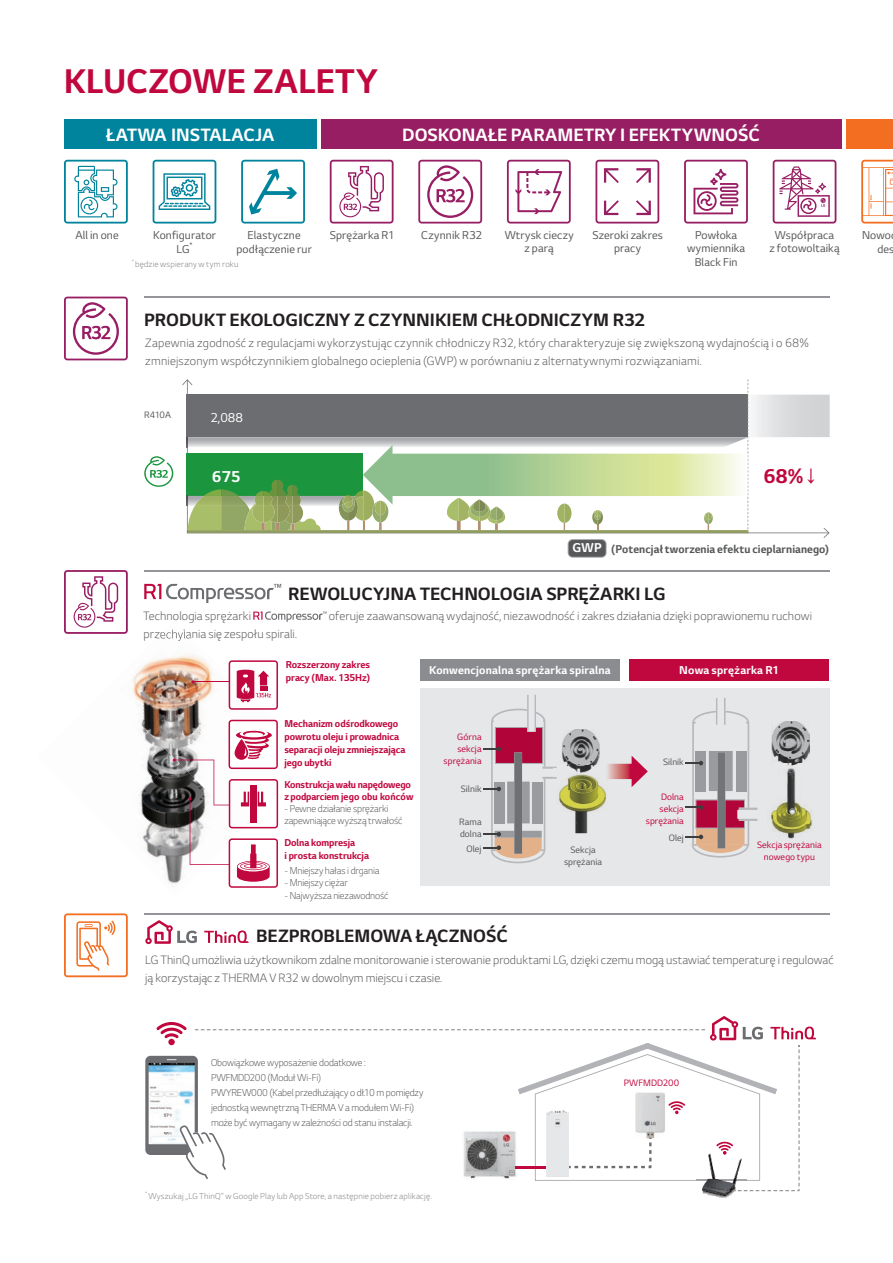
<style>
.page{position:relative;width:893px;height:1263px;background:#fff}
.page>*{position:absolute;margin:0;border:0;box-sizing:border-box;transform-origin:0 0}
.t1{font:700 36px "LG Smart";letter-spacing:.005em;color:#c0073e}
.t2{font:700 21px "LG Smart";color:#c0073e}
.t3{font:700 18.75px "LG Smart";color:#231f20}
.t4{font:700 18.75px "LG Smart";color:#fff}
.t5{font:700 18.75px "LG Smart";letter-spacing:.03em;color:#fff}
.t6{font:700 16.5px "LG Smart";color:#fff}
.t7{font:13.5px "LG Smart";color:#fff}
.t8{font:700 13.5px "LG Smart";color:#fff}
.t9{font:300 12.75px/18px "LG Smart";letter-spacing:.015em;color:#57585a}
.t10{font:12px/13.5px "LG Smart";letter-spacing:.015em;color:#57585a;text-align:center}
.t11{font:700 12px "LG Smart";letter-spacing:.02em;color:#fff}
.t12{font:700 12px "LG Smart";letter-spacing:.005em;color:#57585a}
.t13{font:300 10.5px/15px "LG Smart";letter-spacing:-.015em;color:#57585a}
.t14{font:700 10.5px/12.8px "LG Smart";letter-spacing:-.005em;color:#c0073e}
.t15{font:9.75px/12px "LG Smart";letter-spacing:.01em;color:#c0073e;text-align:right}
.t16{font:9.75px/12px "LG Smart";letter-spacing:.01em;color:#57585a}
.t17{font:300 9px "LG Smart";letter-spacing:.02em;color:#808285}
.t18{font:7.05px "LG Smart";color:#57585a}
.t19{font:300 5.25px "LG Smart";color:#808285}
</style>
<div class="page">
<img style="left:702px;top:1191px;width:45px;height:7px">
<svg style="left:145px;top:1016px;width:671px;height:175px"></svg>
<img style="left:547px;top:1110px;width:22px;height:66px">
<hr style="left:144px;top:913px;width:685px;height:2px;background:#939598">
<svg style="left:204px;top:930px;width:45px;height:13px"></svg>
<svg style="left:145px;top:920px;width:52px;height:24px"></svg>
<svg style="left:64px;top:913px;width:64px;height:64px"></svg>
<hr style="left:144px;top:297px;width:685px;height:1px;background:#939598">
<svg style="left:144px;top:456px;width:29px;height:31px"></svg>
<svg style="left:568px;top:539px;width:39px;height:19px"></svg>
<div style="left:569px;top:540px;width:37px;height:17px;background:#57585a;border-radius:4px"></div>
<svg style="left:182px;top:379px;width:648px;height:159px"></svg>
<svg style="left:64px;top:297px;width:64px;height:63px"></svg>
<svg style="left:330px;top:160px;width:64px;height:64px"></svg>
<svg style="left:418px;top:160px;width:64px;height:64px"></svg>
<svg style="left:684px;top:160px;width:64px;height:64px"></svg>
<svg style="left:773px;top:160px;width:63px;height:64px"></svg>
<svg style="left:595px;top:160px;width:64px;height:64px"></svg>
<svg style="left:507px;top:160px;width:64px;height:64px"></svg>
<div style="left:321px;top:119px;width:520px;height:30px;background:#981e64"></div>
<svg style="left:861px;top:160px;width:32px;height:64px"></svg>
<div style="left:846px;top:119px;width:47px;height:30px;background:#f36e21"></div>
<svg style="left:64px;top:160px;width:64px;height:64px"></svg>
<svg style="left:241px;top:160px;width:64px;height:64px"></svg>
<svg style="left:153px;top:160px;width:63px;height:64px"></svg>
<div style="left:64px;top:119px;width:253px;height:30px;background:#00839c"></div>
<svg style="left:144px;top:584px;width:137px;height:19px"></svg>
<svg style="left:253px;top:611px;width:74px;height:11px"></svg>
<hr style="left:144px;top:570px;width:685px;height:1px;background:#939598">
<img style="left:132px;top:654px;width:112px;height:233px">
<img style="left:156px;top:629px;width:36px;height:12px">
<hr style="left:193px;top:681px;width:36px;height:1px;background:#c0073e">
<svg style="left:173px;top:720px;width:105px;height:168px"></svg>
<svg style="left:229px;top:660px;width:49px;height:50px"></svg>
<svg style="left:64px;top:570px;width:64px;height:64px"></svg>
<div style="left:420px;top:688px;width:409px;height:197px;background:#e6e7e9"></div>
<img style="left:563px;top:772px;width:44px;height:61px">
<img style="left:563px;top:729px;width:37px;height:43px">
<svg style="left:483px;top:694px;width:80px;height:169px"></svg>
<img style="left:770px;top:765px;width:43px;height:74px">
<img style="left:772px;top:721px;width:37px;height:44px">
<svg style="left:789px;top:808px;width:6px;height:6px"></svg>
<svg style="left:686px;top:698px;width:72px;height:160px"></svg>
<svg style="left:605px;top:756px;width:43px;height:31px"></svg>
<div style="left:420px;top:659px;width:200px;height:22px;background:#8a8c8f"></div>
<div style="left:629px;top:659px;width:200px;height:22px;background:#c0073e"></div>
<h1 class="t1" style="left:64px;top:59px;width:316px">KLUCZOWE ZALETY</h1>
<h3 class="t5" style="left:106px;top:124px;width:170px">ŁATWA INSTALACJA</h3>
<h3 class="t4" style="left:402px;top:124px;width:359px">DOSKONAŁE PARAMETRY I EFEKTYWNOŚĆ</h3>
<p class="t10" style="left:75px;top:228px;width:45px">All in one</p>
<p class="t10" style="left:153px;top:228px;width:64px">Konfigurator<br>LG</p>
<p class="t18" style="left:190px;top:241px;width:5px">*</p>
<p class="t10" style="left:236px;top:228px;width:77px">Elastyczne podłączenie rur</p>
<p class="t19" style="left:132px;top:258px;width:4px">*</p>
<p class="t17" style="left:135px;top:258px;width:105px">będzie wspierany w tym roku</p>
<p class="t10" style="left:330px;top:228px;width:67px">Sprężarka R1</p>
<p class="t10" style="left:421px;top:228px;width:63px">Czynnik R32</p>
<p class="t10" style="left:505px;top:228px;width:71px">Wtrysk cieczy z parą</p>
<p class="t10" style="left:592px;top:228px;width:72px">Szeroki zakres pracy</p>
<p class="t10" style="left:687px;top:228px;width:60px">Powłoka wymiennika<br>Black Fin</p>
<p class="t10" style="left:769px;top:228px;width:72px">Współpraca<br>z fotowoltaiką</p>
<h3 class="t3" style="left:144px;top:308px;width:502px">PRODUKT EKOLOGICZNY Z CZYNNIKIEM CHŁODNICZYM R32</h3>
<p class="t9" style="left:145px;top:334px;width:665px">Zapewnia zgodność z regulacjami wykorzystując czynnik chłodniczy R32, który charakteryzuje się zwiększoną wydajnością i o 68% zmniejszonym współczynnikiem globalnego ocieplenia (GWP) w porównaniu z alternatywnymi rozwiązaniami.</p>
<p class="t16" style="left:144px;top:409px;width:28px">R410A</p>
<p class="t7" style="left:210px;top:409px;width:34px">2,088</p>
<p class="t6" style="left:212px;top:467px;width:30px">675</p>
<h2 class="t2" style="left:764px;top:463px;width:54px">68% ↓</h2>
<p class="t10" style="left:862px;top:228px;width:34px;text-align:right">Nowo des</p>
<p class="t8" style="left:573px;top:539px;width:31px">GWP</p>
<p class="t12" style="left:611px;top:542px;width:219px">(Potencjał tworzenia efektu cieplarnianego)</p>
<h3 class="t3" style="left:288px;top:582px;width:379px">REWOLUCYJNA TECHNOLOGIA SPRĘŻARKI LG</h3>
<p class="t9" style="left:143px;top:607px;width:109px">Technologia sprężarki</p>
<p class="t9" style="left:329px;top:607px;width:485px">oferuje zaawansowaną wydajność, niezawodność i zakres działania dzięki poprawionemu ruchowi</p>
<p class="t9" style="left:143px;top:625px;width:155px">przechylania się zespołu spirali.</p>
<p class="t14" style="left:286px;top:659px;width:86px">Rozszerzony zakres pracy (Max. 135Hz)</p>
<p class="t14" style="left:284px;top:718px;width:123px">Mechanizm odśrodkowego powrotu oleju i prowadnica separacji oleju zmniejszająca jego ubytki</p>
<p class="t14" style="left:284px;top:778px;width:131px">Konstrukcja wału napędowego z podparciem jego obu końców</p>
<p class="t13" style="left:284px;top:803px;width:120px;line-height:12px">- Pewne działanie sprężarki zapewniające wyższą trwałość</p>
<p class="t14" style="left:284px;top:836px;width:86px">Dolna kompresja<br>i prosta konstrukcja</p>
<p class="t13" style="left:284px;top:863px;width:96px">- Mniejszy hałas i drgania</p>
<p class="t13" style="left:284px;top:875px;width:65px">- Mniejszy ciężar</p>
<p class="t13" style="left:284px;top:888px;width:106px">- Najwyższa niezawodność</p>
<p class="t11" style="left:429px;top:663px;width:183px">Konwencjonalna sprężarka spiralna</p>
<p class="t11" style="left:679px;top:663px;width:102px">Nowa sprężarka R1</p>
<p class="t15" style="left:444px;top:731px;width:39px">Górna sekcja sprężania</p>
<p class="t16" style="left:461px;top:783px;width:22px">Silnik</p>
<p class="t16" style="left:459px;top:816px;width:24px">Rama dolna</p>
<p class="t16" style="left:466px;top:843px;width:17px">Olej</p>
<p class="t16" style="left:564px;top:844px;width:39px;text-align:center">Sekcja sprężania</p>
<p class="t16" style="left:663px;top:756px;width:22px">Silnik</p>
<p class="t15" style="left:646px;top:790px;width:39px">Dolna sekcja sprężania</p>
<p class="t16" style="left:669px;top:832px;width:17px">Olej</p>
<p class="t15" style="left:757px;top:839px;width:66px;text-align:center">Sekcja sprężania nowego typu</p>
<h3 class="t3" style="left:256px;top:925px;width:253px">BEZPROBLEMOWA ŁĄCZNOŚĆ</h3>
<p class="t9" style="left:145px;top:950px;width:690px">LG ThinQ umożliwia użytkownikom zdalne monitorowanie i sterowanie produktami LG, dzięki czemu mogą ustawiać temperaturę i regulować ją korzystając z THERMA V R32 w dowolnym miejscu i czasie.</p>
<p class="t13" style="left:211px;top:1055px;width:214px">Obowiązkowe wyposażenie dodatkowe :<br>PWFMDD200 (Moduł Wi-Fi)<br>PWYREW000 (Kabel przedłużający o dł.10 m pomiędzy jednostką wewnętrzną THERMA V a modułem Wi-Fi) może być wymagany w zależności od stanu instalacji.</p>
<p class="t19" style="left:145px;top:1190px;width:4px">*</p>
<p class="t17" style="left:148px;top:1191px;width:285px">Wyszukaj „LG ThinQ” w Google Play lub App Store, a następnie pobierz aplikację.</p>
<p class="t15" style="left:624px;top:1077px;width:57px">PWFMDD200</p>
</div>
